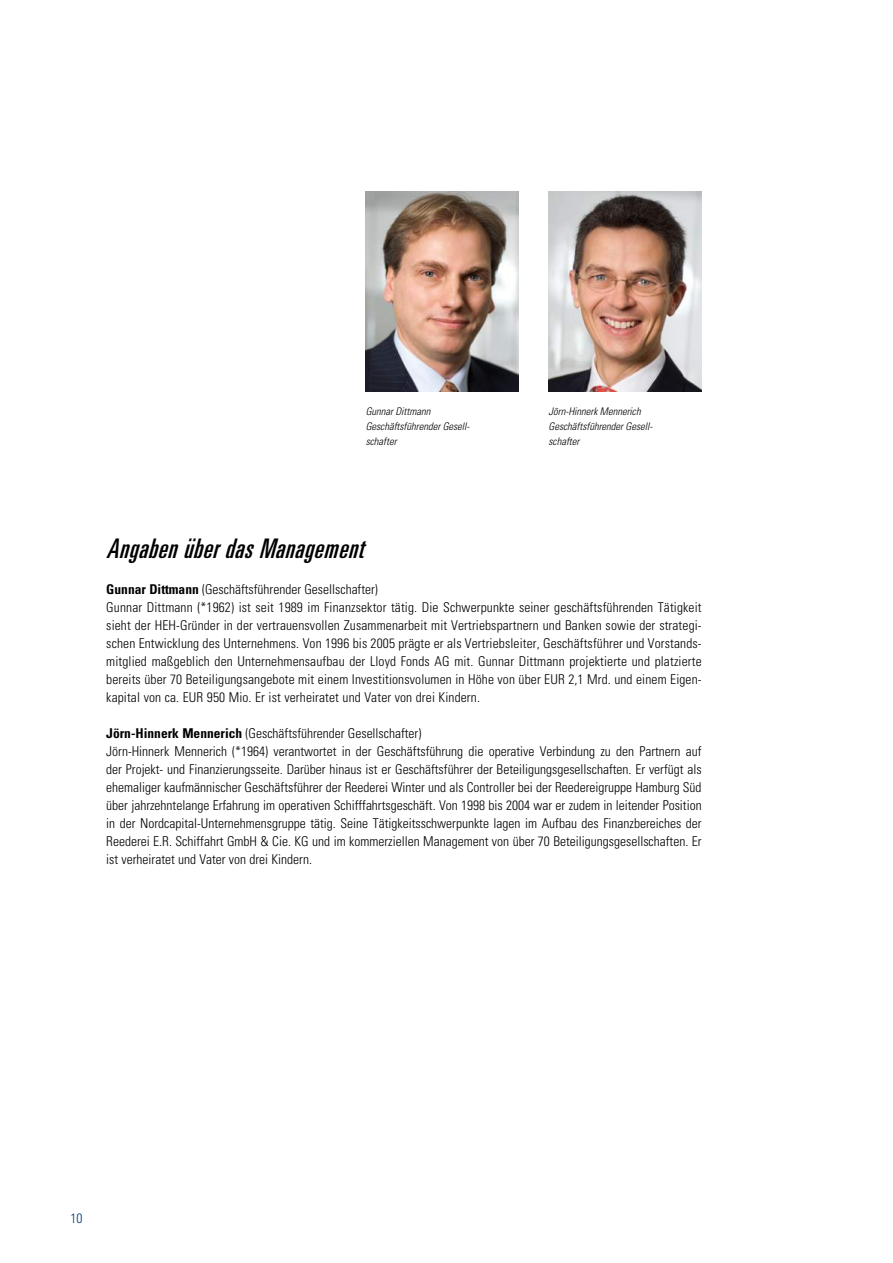
<style>
.page{position:relative;width:893px;height:1263px;background:#fff}
.page>*{position:absolute;margin:0;border:0;box-sizing:border-box;transform-origin:0 0}
.t1{font:italic ultra-condensed 27px "Univers LT Std";color:#000}
.t2{font:300 condensed 13.5px/18px "Univers";color:#000}
.t3{font:300 condensed 13.5px "Univers";color:#003978}
.t4{font:italic 300 condensed 10.5px/15px "Univers";color:#000}
.s1{font-weight:700}
</style>
<div class="page">
<img style="left:366px;top:191px;width:153px;height:200px">
<img style="left:549px;top:191px;width:153px;height:200px">
<p class="t4" style="left:366px;top:403px;width:106px">Gunnar Dittmann<br>Geschäftsführender Gesell&shy;schafter</p>
<p class="t4" style="left:549px;top:403px;width:106px">Jörn-Hinnerk Mennerich<br>Geschäftsführender Gesell&shy;schafter</p>
<h1 class="t1" style="left:106px;top:533px;width:266px">AngabenüberdasManagement</h1>
<p class="t2" style="left:106px;top:580px;width:597px"><span class="s1">Gunnar Dittmann</span> (Geschäftsführender Gesellschafter)<br>Gunnar Dittmann (*1962) ist seit 1989 im Finanzsektor tätig. Die Schwerpunkte seiner geschäftsführenden Tätigkeit sieht der HEH-Gründer in der vertrauensvollen Zusammenarbeit mit Vertriebspartnern und Banken sowie der strategi&shy;schen Entwicklung des Unternehmens. Von 1996 bis 2005 prägte er als Vertriebsleiter, Geschäftsführer und Vorstands&shy;mitglied maßgeblich den Unternehmensaufbau der Lloyd Fonds AG mit. Gunnar Dittmann projektierte und platzierte bereits über 70 Beteiligungsangebote mit einem Investitionsvolumen in Höhe von über EUR 2,1 Mrd. und einem Eigen&shy;kapital von ca. EUR 950 Mio. Er ist verheiratet und Vater von drei Kindern.</p>
<p class="t2" style="left:106px;top:724px;width:597px"><span class="s1">Jörn-Hinnerk Mennerich</span> (Geschäftsführender Gesellschafter)<br>Jörn-Hinnerk Mennerich (*1964) verantwortet in der Geschäftsführung die operative Verbindung zu den Partnern auf der Projekt- und Finanzierungsseite. Darüber hinaus ist er Geschäftsführer der Beteiligungsgesellschaften. Er verfügt als ehemaliger kaufmännischer Geschäftsführer der Reederei Winter und als Controller bei der Reedereigruppe Hamburg Süd über jahrzehntelange Erfahrung im operativen Schifffahrtsgeschäft. Von 1998 bis 2004 war er zudem in leitender Position in der Nordcapital-Unternehmensgruppe tätig. Seine Tätigkeitsschwerpunkte lagen im Aufbau des Finanzbereiches der Reederei E.R. Schiffahrt GmbH &amp; Cie. KG und im kommerziellen Management von über 70 Beteiligungsgesellschaften. Er ist verheiratet und Vater von drei Kindern.</p>
<p class="t3" style="left:71px;top:1210px;width:13px">10</p>
</div>
